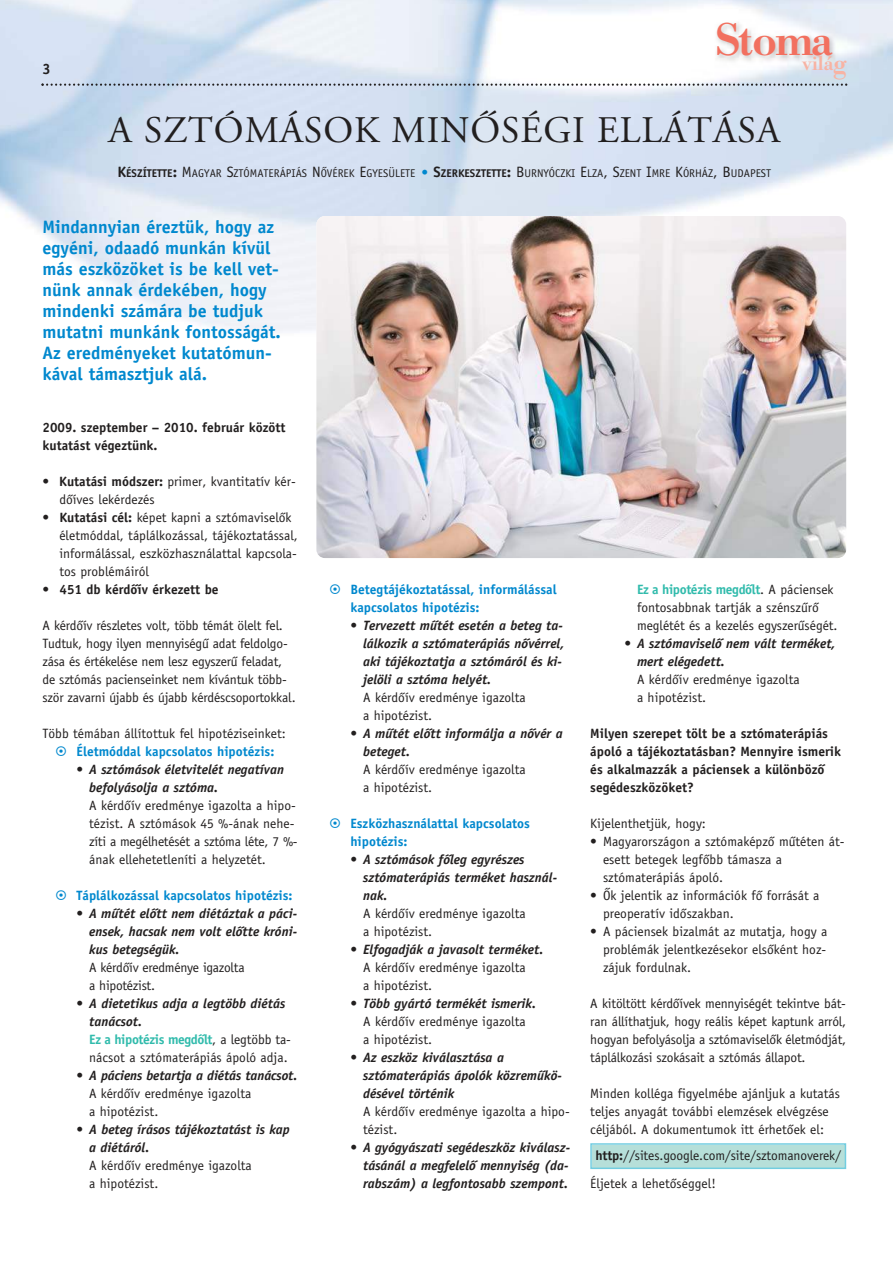
<style>
.page{position:relative;width:893px;height:1263px;background:#fff}
.page>*{position:absolute;margin:0;border:0;box-sizing:border-box;transform-origin:0 0}
.t1{font:45px "B Bodoni Md PFL";letter-spacing:-.025em;color:#f2705f}
.t2{font:37.5px "Garamond AH";letter-spacing:.025em;color:#221f1f}
.t3{font:20.1px "B Bodoni Md PFL";color:#f8b3a3}
.t4{font:700 18px/21px "Officina Sans";color:#0088ce}
.t5{font:700 15px "Officina Sans";color:#221f1f}
.t6{font:13.5px/18px "Officina Sans";color:#221f1f}
.t7{font:italic 700 13.5px/18px "Officina Sans";color:#221f1f}
.t8{font:700 13.5px/18px "Officina Sans";color:#221f1f}
.t9{font:700 13.5px/18px "Officina Sans";color:#0088ce}
.t10{font:13.5px/18px "Officina Sans";letter-spacing:-.02em;color:#221f1f}
.t11{font:11.25px "Officina Sans";color:#221f1f}
.s1{font-size:26.4px}
.s2{font-weight:700;font-size:15px}
.s3{font-weight:700}
.s4{font-size:15px}
.s5{font-size:13.5px;color:#0088ce}
.s6{font-weight:400}
.s7{font-weight:400;font-style:normal}
.s8{font-weight:700;font-style:italic}
.s9{font-weight:700;color:#31bbac}
</style>
<div class="page">
<div style="left:592px;top:1145px;width:253px;height:22px;background:#b6dfd9"></div>
<div style="left:590px;top:1143px;width:256px;height:26px;border:2px solid #72cde0"></div>
<img style="left:0;top:0;width:893px;height:406px">
<img style="left:692px;top:10px;width:195px;height:85px">
<svg style="left:41px;top:84px;width:806px;height:2px;background:#9ca2ab"></svg>
<img style="left:316px;top:216px;width:530px;height:342px;border-radius:9px">
<h1 class="t1" style="left:714px;top:13px;width:119px">Stoma</h1>
<p class="t5" style="left:43px;top:63px;width:10px">3</p>
<h3 class="t3" style="left:802px;top:51px;width:46px">vilá<span class="s1">g</span></h3>
<h2 class="t2" style="left:109px;top:115px;width:673px">A SZTÓMÁSOK MI NÔ SÉ GI EL LÁ TÁ SA</h2>
<p class="t11" style="left:118px;top:169px;width:655px"><span class="s2">K</span><span class="s3">É SZÍ TET TE</span><span class="s2">:</span> <span class="s4">M</span>A GYAR <span class="s4">S</span>ZTÓMATERÁPIÁS <span class="s4">N</span>Ô VÉ REK <span class="s4">E</span>GYE SÜ LE TE <span class="s5">•</span> <span class="s2">S</span><span class="s3">ZER KESZ TET TE</span><span class="s2">:</span> <span class="s4">B</span>URNYÓCZKI <span class="s4">E</span>L ZA<span class="s4">, S</span>ZENT <span class="s4">I</span>MRE <span class="s4">K</span>ÓRHÁZ<span class="s4">, B</span>UDAPEST</p>
<h3 class="t4" style="left:43px;top:218px;width:240px">Mind an nyi an érez tük, hogy az egyé ni, oda adó mun kán kí vül más esz kö zö ket is be kell vet - nünk an nak ér de ké ben, hogy min den ki szá má ra be tud juk mu tat ni mun kánk fon tos sá gát.<br>Az ered mé nye ket ku ta tó mun - kával támasztjuk alá.</h3>
<p class="t8" style="left:43px;top:420px;width:245px">2009. szep tem ber – 2010. feb ru ár kö zött ku ta tást vé gez tünk.</p>
<p class="t6" style="left:59px;top:474px;width:238px;text-indent:-17px">• <span class="s3">Ku ta tá si mód szer:</span> pri mer, kvan ti ta tív kér - dô íves le kér de zés</p>
<p class="t6" style="left:59px;top:510px;width:240px;text-indent:-17px">• <span class="s3">Ku ta tá si cél:</span> ké pet kap ni a sztómaviselôk élet mód dal, táp lál ko zás sal, tá jé koz ta tás sal, in for má lás sal, esz köz hasz ná lat tal kap cso la - tos prob lé má i ról</p>
<p class="t8" style="left:43px;top:582px;width:178px"><span class="s6">•</span> 451 db kér dô ív ér ke zett be</p>
<p class="t6" style="left:43px;top:618px;width:255px">A kér dô ív rész le tes volt, több té mát ölelt fel.<br>Tud tuk, hogy ilyen men nyi sé gû adat fel dol go - zá sa és ér té ke lé se nem lesz egy sze rû fel adat, de sztómás pa ci en se in ket nem kí ván tuk több - ször za var ni újabb és újabb kér dés cso por tok kal.</p>
<p class="t6" style="left:43px;top:726px;width:245px">Több té má ban ál lí tot tuk fel hi po té zi se in ket:</p>
<p class="t9" style="left:77px;top:744px;width:199px">Élet mód dal kap cso la tos hi po té zis:</p>
<p class="t7" style="left:89px;top:762px;width:196px;text-indent:-13px"><span class="s7">•</span> A sztómások élet vi tel ét ne ga tí van be fo lyá sol ja a sztóma.</p>
<p class="t6" style="left:89px;top:798px;width:210px">A kér dô ív ered mé nye iga zol ta a hi po - té zist. A sztómások 45 %-ának ne he - zí ti a meg él he té sét a sztóma lé te, 7 %- ának el le he tet le ní ti a hely ze tét.</p>
<p class="t9" style="left:77px;top:888px;width:218px">Táp lál ko zás sal kap cso la tos hi po té zis:</p>
<p class="t7" style="left:89px;top:906px;width:210px;text-align:justify;text-indent:-13px"><span class="s7">•</span> A mû tét elôtt nem di é táz tak a pá ci - en sek, ha csak nem volt elôt te kró ni - kus be teg sé gük.</p>
<p class="t10" style="left:89px;top:960px;width:157px">A kér dô ív ered mé nye iga zol ta a hi po té zist.</p>
<p class="t6" style="left:89px;top:996px;width:203px;text-indent:-13px">• <span class="s8">A dietetikus ad ja a leg több di é tás ta ná csot.<br></span><span class="s9">Ez a hi po té zis meg dôlt</span>, a leg több ta&shy;ná csot a sztómaterápiás ápo ló ad ja.</p>
<p class="t6" style="left:89px;top:1068px;width:210px;text-indent:-13px">• <span class="s8">A pá ci ens be tart ja a di é tás ta ná csot.<br></span>A kér dô ív ered mé nye iga zol ta<br>a hi po té zist.</p>
<p class="t7" style="left:89px;top:1122px;width:202px;text-indent:-13px"><span class="s7">•</span> A be teg írá sos tá jé koz ta tást is kap a di é tá ról.</p>
<p class="t6" style="left:89px;top:1158px;width:164px">A kér dô ív ered mé nye iga zol ta a hi po té zist.</p>
<p class="t9" style="left:350px;top:582px;width:208px">Be teg tá jé koz ta tás sal, in for má lás sal kap cso la tos hi po té zis:</p>
<p class="t7" style="left:363px;top:618px;width:203px;text-indent:-13px"><span class="s7">•</span> Ter ve zett mû tét ese tén a be teg ta - lál ko zik a sztómaterápiás nô vér rel, aki tá jé koz tat ja a sztómáról és ki - je lö li a sztóma he lyét.</p>
<p class="t6" style="left:363px;top:690px;width:164px">A kér dô ív ered mé nye iga zol ta a hi po té zist.</p>
<p class="t7" style="left:363px;top:726px;width:201px;text-indent:-13px"><span class="s7">•</span> A mû tét elôtt in for mál ja a nô vér a be te get.</p>
<p class="t6" style="left:363px;top:762px;width:164px">A kér dô ív ered mé nye iga zol ta a hi po té zist.</p>
<p class="t9" style="left:350px;top:816px;width:181px">Esz köz hasz ná lat tal kap cso la tos hi po té zis:</p>
<p class="t7" style="left:363px;top:852px;width:196px;text-indent:-13px"><span class="s7">•</span> A sztómások fô leg egy ré szes sztómaterápiás ter mé ket hasz nál - nak.</p>
<p class="t6" style="left:363px;top:906px;width:164px">A kér dô ív ered mé nye iga zol ta a hi po té zist.</p>
<p class="t6" style="left:363px;top:942px;width:182px;text-indent:-13px">• <span class="s8">El fo gad ják a ja va solt ter mé ket.<br></span>A kér dô ív ered mé nye iga zol ta<br>a hi po té zist.</p>
<p class="t6" style="left:363px;top:996px;width:174px;text-indent:-13px">• <span class="s8">Több gyár tó ter mé két is me rik.<br></span>A kér dô ív ered mé nye iga zol ta<br>a hi po té zist.</p>
<p class="t7" style="left:363px;top:1050px;width:200px;text-indent:-13px"><span class="s7">•</span> Az esz köz ki vá lasz tá sa a sztómaterápiás ápo lók köz re mû kö - dé sé vel tör té nik</p>
<p class="t6" style="left:363px;top:1104px;width:208px">A kér dô ív ered mé nye iga zol ta a hi po - té zist.</p>
<p class="t7" style="left:363px;top:1140px;width:209px;text-align:justify;text-indent:-13px"><span class="s7">•</span> A gyógy ásza ti se géd esz köz ki vá lasz - tá sá nál a meg fe le lô men nyi ség (da - rab szám) a leg fon to sabb szem pont.</p>
<p class="t6" style="left:637px;top:582px;width:202px"><span class="s9">Ez a hi po té zis meg dôlt</span>. A pá ci en sek fon to sabb nak tart ják a szén szû rô meglé tét és a ke ze lés egy sze rû sé gét.</p>
<p class="t7" style="left:637px;top:636px;width:200px;text-indent:-13px"><span class="s7">•</span> A sztómaviselô nem vált ter mé ket, mert elé ge dett.</p>
<p class="t6" style="left:637px;top:672px;width:164px">A kér dô ív ered mé nye iga zol ta a hi po té zist.</p>
<p class="t8" style="left:590px;top:726px;width:252px">Mi lyen sze re pet tölt be a sztómaterápiás ápo ló a tá jé koz ta tás ban? Men nyi re is me rik és al kal maz zák a pá ci en sek a kü lön bö zô<br>se géd esz kö zö ket?</p>
<p class="t6" style="left:590px;top:816px;width:117px">Ki je lent het jük, hogy:</p>
<p class="t6" style="left:603px;top:834px;width:243px;text-indent:-13px">• Ma gyar or szá gon a sztómaképzô mû té ten át - esett be te gek leg fôbb tá ma sza a sztómaterápiás ápo ló.</p>
<p class="t6" style="left:603px;top:888px;width:218px;text-indent:-13px">• Ôk je len tik az in for má ci ók fô for rá sát a preoperatív idô szak ban.</p>
<p class="t6" style="left:603px;top:924px;width:226px;text-align:justify;text-indent:-13px">• A pá ci en sek bi zal mát az mu tat ja, hogy a prob lé mák je lent ke zé se kor el sô ként hoz - zájuk for dul nak.</p>
<p class="t6" style="left:590px;top:996px;width:257px;text-align:justify">A ki töl tött kér dô ívek men nyi sé gét te kint ve bát - ran ál lít hat juk, hogy re á lis ké pet kap tunk ar ról, ho gyan be fo lyá sol ja a sztóma viselôk élet mód ját, táp lál ko zá si szo ká sa it a sztómás ál la pot.</p>
<p class="t6" style="left:590px;top:1086px;width:251px">Min den kol lé ga fi gyel mé be ajánl juk a ku ta tás tel jes anya gát to váb bi elem zé sek el vég zé se cél já ból. A do ku men tu mok itt ér he tôek el:</p>
<p class="t6" style="left:590px;top:1142px;width:252px;line-height:28.5px;text-indent:5px"><span class="s3">http:</span>//sites.google.com/site/sztomanoverek/<br>Él je tek a le he tô ség gel!</p>
</div>
